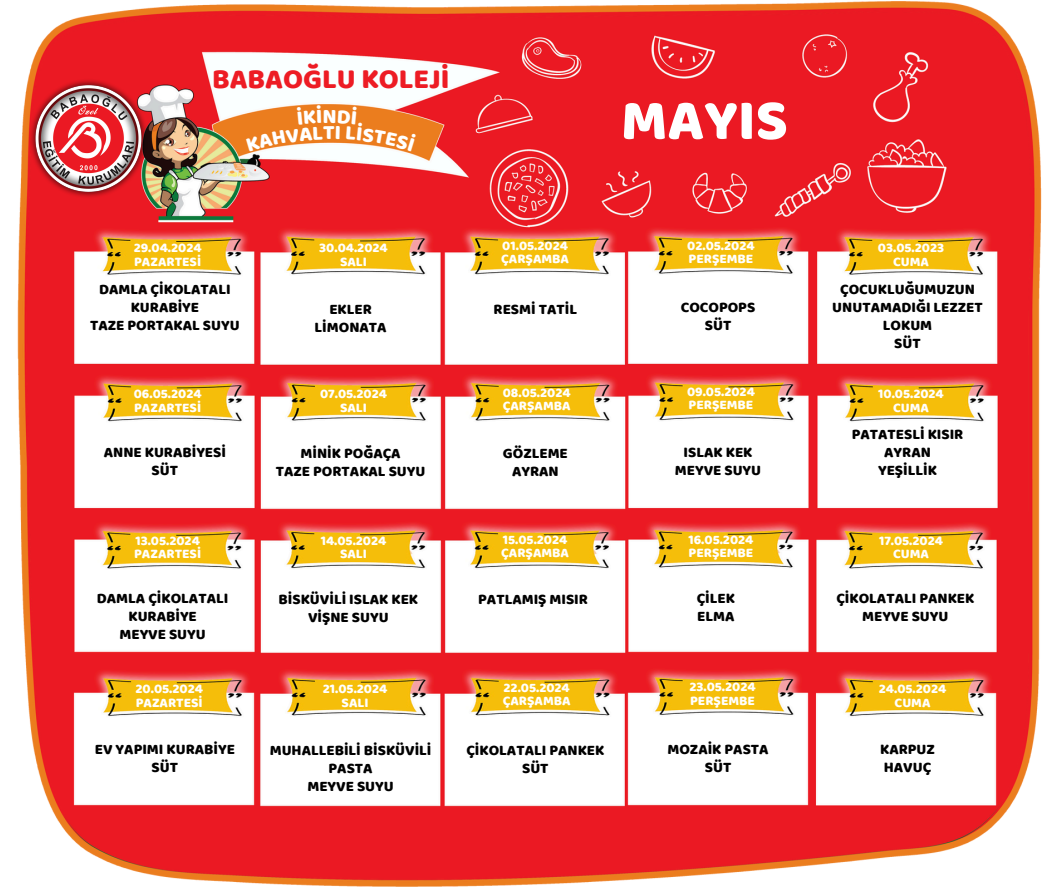
<style>
.page{position:relative;width:1058px;height:887px;background:#fff}
.page>*{position:absolute;margin:0;border:0;box-sizing:border-box;transform-origin:0 0}
.t1{font:58.5px "Baloo";color:#fff}
.t2{font:28.5px "Baloo";color:#ed1c24}
.t3{font:21px "Baloo";color:#fff}
.t4{font:15px/18px "Baloo";color:#000;text-align:center}
.t5{font:13.5px "Baloo";color:#fff}
</style>
<div class="page">
<img style="left:17px;top:1px;width:1024px;height:885px">
<img style="left:17px;top:66px;width:145px;height:144px">
<svg style="left:246px;top:105px;width:170px;height:46px;background:#ed8e3f"></svg>
<h3 class="t2" style="left:212px;top:61px;width:239px">BABAOĞLU KOLEJİ</h3>
<p class="t3" style="left:323px;top:120px;width:13px">T</p>
<h3 class="t1" style="left:621px;top:84px;width:168px">MAYIS</h3>
<p class="t5" style="left:134px;top:239px;width:69px">29.04.2024</p>
<p class="t5" style="left:134px;top:253px;width:69px">PAZARTESİ</p>
<p class="t5" style="left:319px;top:239px;width:70px">30.04.2024</p>
<p class="t5" style="left:340px;top:253px;width:28px">SALI</p>
<p class="t5" style="left:502px;top:237px;width:67px">01.05.2024</p>
<p class="t5" style="left:501px;top:251px;width:69px">ÇARŞAMBA</p>
<p class="t5" style="left:687px;top:237px;width:69px">02.05.2024</p>
<p class="t5" style="left:688px;top:251px;width:66px">PERŞEMBE</p>
<p class="t5" style="left:878px;top:239px;width:68px">03.05.2023</p>
<p class="t5" style="left:893px;top:253px;width:37px">CUMA</p>
<p class="t4" style="left:99px;top:280px;width:133px">DAMLA ÇİKOLATALI<br>KURABİYE</p>
<p class="t4" style="left:90px;top:316px;width:151px">TAZE PORTAKAL SUYU</p>
<p class="t4" style="left:329px;top:299px;width:44px">EKLER</p>
<p class="t4" style="left:314px;top:317px;width:74px">LİMONATA</p>
<p class="t4" style="left:493px;top:299px;width:85px">RESMİ TATİL</p>
<p class="t4" style="left:681px;top:298px;width:76px">COCOPOPS<br>SÜT</p>
<p class="t4" style="left:832px;top:280px;width:152px">ÇOCUKLUĞUMUZUN<br>UNUTAMADIĞI LEZZET<br>LOKUM<br>SÜT</p>
<p class="t5" style="left:134px;top:385px;width:69px">06.05.2024</p>
<p class="t5" style="left:134px;top:399px;width:69px">PAZARTESİ</p>
<p class="t5" style="left:320px;top:385px;width:68px">07.05.2024</p>
<p class="t5" style="left:340px;top:399px;width:28px">SALI</p>
<p class="t5" style="left:503px;top:384px;width:69px">08.05.2024</p>
<p class="t5" style="left:503px;top:398px;width:69px">ÇARŞAMBA</p>
<p class="t5" style="left:687px;top:383px;width:69px">09.05.2024</p>
<p class="t5" style="left:688px;top:397px;width:66px">PERŞEMBE</p>
<p class="t5" style="left:878px;top:385px;width:67px">10.05.2024</p>
<p class="t5" style="left:893px;top:399px;width:37px">CUMA</p>
<p class="t4" style="left:104px;top:442px;width:124px">ANNE KURABİYESİ</p>
<p class="t4" style="left:152px;top:460px;width:28px">SÜT</p>
<p class="t4" style="left:300px;top:444px;width:102px">MİNİK POĞAÇA</p>
<p class="t4" style="left:276px;top:462px;width:151px">TAZE PORTAKAL SUYU</p>
<p class="t4" style="left:503px;top:444px;width:66px">GÖZLEME</p>
<p class="t4" style="left:512px;top:462px;width:48px">AYRAN</p>
<p class="t4" style="left:675px;top:442px;width:88px">ISLAK KEK<br>MEYVE SUYU</p>
<p class="t4" style="left:851px;top:424px;width:113px">PATATESLİ KISIR<br>AYRAN<br>YEŞİLLİK</p>
<p class="t5" style="left:135px;top:532px;width:66px">13.05.2024</p>
<p class="t5" style="left:134px;top:545px;width:69px">PAZARTESİ</p>
<p class="t5" style="left:321px;top:532px;width:67px">14.05.2024</p>
<p class="t5" style="left:340px;top:545px;width:28px">SALI</p>
<p class="t5" style="left:503px;top:531px;width:66px">15.05.2024</p>
<p class="t5" style="left:501px;top:544px;width:69px">ÇARŞAMBA</p>
<p class="t5" style="left:688px;top:531px;width:66px">16.05.2024</p>
<p class="t5" style="left:688px;top:544px;width:66px">PERŞEMBE</p>
<p class="t5" style="left:879px;top:532px;width:65px">17.05.2024</p>
<p class="t5" style="left:893px;top:545px;width:37px">CUMA</p>
<p class="t4" style="left:97px;top:589px;width:133px">DAMLA ÇİKOLATALI<br>KURABİYE</p>
<p class="t4" style="left:119px;top:625px;width:88px">MEYVE SUYU</p>
<p class="t4" style="left:279px;top:590px;width:141px">BİSKÜVİLİ ISLAK KEK</p>
<p class="t4" style="left:308px;top:608px;width:82px">VİŞNE SUYU</p>
<p class="t4" style="left:478px;top:590px;width:111px">PATLAMIŞ MISIR</p>
<p class="t4" style="left:696px;top:589px;width:40px;text-align:left">ÇİLEK<br>ELMA</p>
<p class="t4" style="left:836px;top:589px;width:139px">ÇİKOLATALI PANKEK<br>MEYVE SUYU</p>
<p class="t5" style="left:135px;top:680px;width:69px">20.05.2024</p>
<p class="t5" style="left:136px;top:694px;width:69px">PAZARTESİ</p>
<p class="t5" style="left:323px;top:680px;width:66px">21.05.2024</p>
<p class="t5" style="left:341px;top:694px;width:28px">SALI</p>
<p class="t5" style="left:503px;top:679px;width:68px">22.05.2024</p>
<p class="t5" style="left:503px;top:693px;width:69px">ÇARŞAMBA</p>
<p class="t5" style="left:689px;top:678px;width:68px">23.05.2024</p>
<p class="t5" style="left:690px;top:692px;width:66px">PERŞEMBE</p>
<p class="t5" style="left:878px;top:680px;width:69px">24.05.2024</p>
<p class="t5" style="left:894px;top:694px;width:37px">CUMA</p>
<p class="t4" style="left:95px;top:740px;width:141px">EV YAPIMI KURABİYE</p>
<p class="t4" style="left:152px;top:758px;width:28px">SÜT</p>
<p class="t4" style="left:270px;top:741px;width:163px">MUHALLEBİLİ BİSKÜVİLİ<br>PASTA</p>
<p class="t4" style="left:307px;top:777px;width:88px">MEYVE SUYU</p>
<p class="t4" style="left:466px;top:741px;width:139px">ÇİKOLATALI PANKEK<br>SÜT</p>
<p class="t4" style="left:667px;top:740px;width:103px">MOZAİK PASTA<br>SÜT</p>
<p class="t4" style="left:880px;top:740px;width:56px;text-align:left">KARPUZ<br>HAVUÇ</p>
</div>
